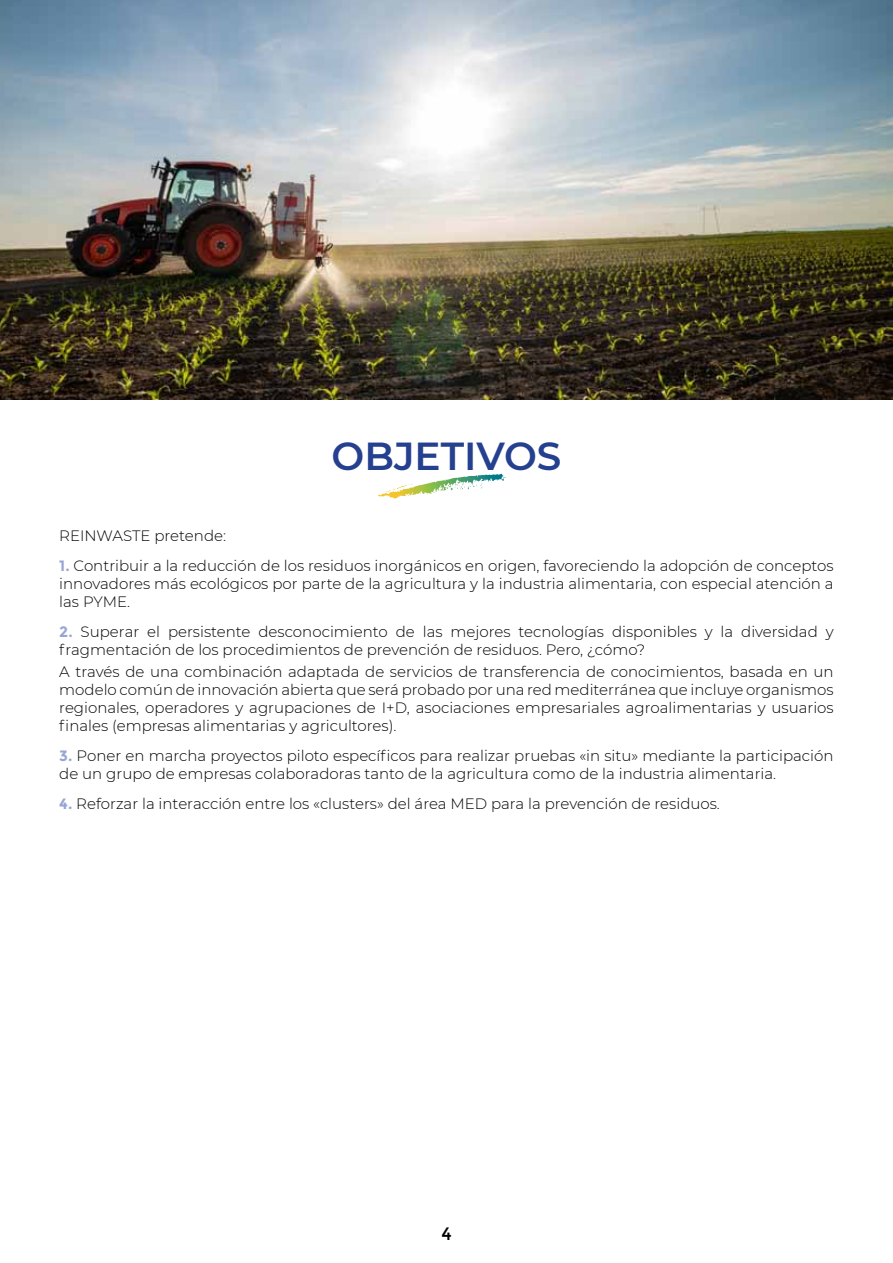
<style>
.page{position:relative;width:893px;height:1263px;background:#fff}
.page>*{position:absolute;margin:0;border:0;box-sizing:border-box;transform-origin:0 0}
.t1{font:600 39px "Montserrat";color:#25408f}
.t2{font:18px "Montserrat";color:#000}
.t3{font:300 15px/18px "Montserrat";color:#000;text-align:justify}
.s1{font-weight:700;color:#96a5d4}
</style>
<div class="page">
<img style="left:0;top:0;width:893px;height:400px">
<svg style="left:378px;top:474px;width:119px;height:25px"></svg>
<h1 class="t1" style="left:332px;top:429px;width:231px">OBJETIVOS</h1>
<p class="t3" style="left:59px;top:526px;width:168px">REINWASTE pretende:</p>
<p class="t3" style="left:59px;top:556px;width:776px"><span class="s1">1.</span> Contribuir a la reducción de los residuos inorgánicos en origen, favoreciendo la adopción de conceptos innovadores más ecológicos por parte de la agricultura y la industria alimentaria, con especial atención a las PYME.</p>
<p class="t3" style="left:59px;top:622px;width:776px"><span class="s1">2.</span> Superar el persistente desconocimiento de las mejores tecnologías disponibles y la diversidad y fragmentación de los procedimientos de prevención de residuos. Pero, ¿cómo?</p>
<p class="t3" style="left:59px;top:662px;width:776px">A través de una combinación adaptada de servicios de transferencia de conocimientos, basada en un modelo común de innovación abierta que será probado por una red mediterránea que incluye organismos regionales, operadores y agrupaciones de I+D, asociaciones empresariales agroalimentarias y usuarios finales (empresas alimentarias y agricultores).</p>
<p class="t3" style="left:59px;top:746px;width:776px"><span class="s1">3.</span> Poner en marcha proyectos piloto específicos para realizar pruebas «in situ» mediante la participación de un grupo de empresas colaboradoras tanto de la agricultura como de la industria alimentaria.</p>
<p class="t3" style="left:59px;top:794px;width:662px"><span class="s1">4.</span> Reforzar la interacción entre los «clusters» del área MED para la prevención de residuos.</p>
<p class="t2" style="left:441px;top:1223px;width:12px">4</p>
</div>
